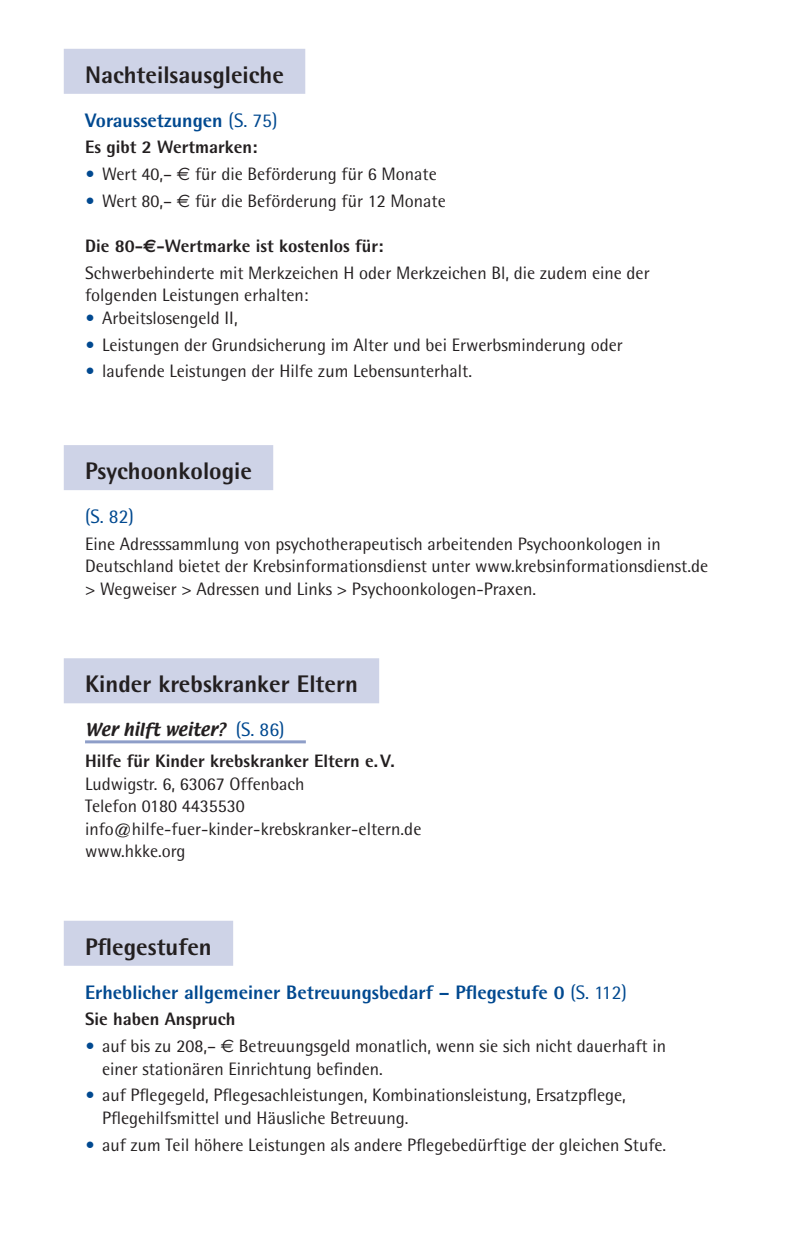
<style>
.page{position:relative;width:808px;height:1234px;background:#fff}
.page>*{position:absolute;margin:0;border:0;box-sizing:border-box;transform-origin:0 0}
.t1{font:800 24px "Rotis Semi Sans";color:#231f20}
.t2{font:800 19.5px "Rotis Semi Sans";color:#014990}
.t3{font:19.5px "Rotis Semi Sans";color:#014990}
.t4{font:18px/22.5px "Rotis Semi Sans";color:#231f20}
.t5{font:800 18px "Rotis Semi Sans";color:#231f20}
.t6{font:15.75px "Textile";color:#231f20}
.s1{font-weight:400}
.s2{font-weight:800;color:#014990}
.s3{font-family:"Euro Sans"}
.s4{font-weight:800}
.s5{font-family:"Euro Sans";font-weight:700}
.s6{font-family:"Rotis Semi Sans";font-size:19.5px;color:#014990}
</style>
<div class="page">
<div style="left:64px;top:49px;width:241px;height:45px;background:#ced3e7"></div>
<div style="left:64px;top:445px;width:209px;height:45px;background:#ced3e7"></div>
<div style="left:64px;top:658px;width:315px;height:45px;background:#ced3e7"></div>
<hr style="left:85px;top:740px;width:221px;height:3px;background:#8e9ec8">
<div style="left:64px;top:920px;width:169px;height:45px;background:#ced3e7"></div>
<h1 class="t1" style="left:85px;top:59px;width:200px">Nachteilsausgleiche</h1>
<p class="t2" style="left:85px;top:108px;width:194px">Voraussetzungen <span class="s1">(S. 75)</span></p>
<p class="t5" style="left:85px;top:136px;width:174px">Es gibt 2 Wertmarken:</p>
<p class="t4" style="left:85px;top:163px;width:353px"><span class="s2">•</span> Wert 40,– <span class="s3">E</span> für die Beförderung für 6 Monate</p>
<p class="t4" style="left:85px;top:189px;width:362px"><span class="s2">•</span> Wert 80,– <span class="s3">E</span> für die Beförderung für 12 Monate</p>
<p class="t4" style="left:85px;top:232px;width:566px;line-height:26.7px"><span class="s4">Die 80-</span><span class="s5">e</span><span class="s4">-Wertmarke ist kostenlos für:<br></span>Schwerbehinderte mit Merkzeichen H oder Merkzeichen Bl, die zudem eine der</p>
<p class="t4" style="left:85px;top:284px;width:225px">folgenden Leistungen erhalten:</p>
<p class="t4" style="left:85px;top:306px;width:154px"><span class="s2">•</span> Arbeitslosengeld II,</p>
<p class="t4" style="left:85px;top:333px;width:539px"><span class="s2">•</span> Leistungen der Grundsicherung im Alter und bei Erwerbsminderung oder</p>
<p class="t4" style="left:85px;top:360px;width:388px"><span class="s2">•</span> laufende Leistungen der Hilfe zum Lebensunterhalt.</p>
<h1 class="t1" style="left:85px;top:455px;width:168px">Psychoonkologie</h1>
<p class="t3" style="left:85px;top:504px;width:50px">(S. 82)</p>
<p class="t4" style="left:85px;top:532px;width:625px">Eine Adresssammlung von psychotherapeutisch arbeitenden Psychoonkologen in<br>Deutschland bietet der Krebsinformationsdienst unter www.krebsinformationsdienst.de &gt; Wegweiser &gt; Adressen und Links &gt; Psychoonkologen-Praxen.</p>
<h1 class="t1" style="left:85px;top:668px;width:274px">Kinder krebskranker Eltern</h1>
<p class="t6" style="left:85px;top:718px;width:201px">Wer hilft weiter? <span class="s6">(S. 86)</span></p>
<p class="t5" style="left:85px;top:749px;width:311px">Hilfe für Kinder krebskranker Eltern e.V.</p>
<p class="t4" style="left:85px;top:772px;width:338px">Ludwigstr. 6, 63067 Offenbach<br>Telefon 0180 4435530 info@hilfe-fuer-kinder-krebskranker-eltern.de www.hkke.org</p>
<h1 class="t1" style="left:85px;top:931px;width:128px">Pflegestufen</h1>
<p class="t2" style="left:85px;top:979px;width:543px">Erheblicher allgemeiner Betreuungsbedarf – Pflegestufe 0 <span class="s1">(S. 112)</span></p>
<p class="t5" style="left:85px;top:1007px;width:152px">Sie haben Anspruch</p>
<p class="t4" style="left:102px;top:1034px;width:565px;text-indent:-17px"><span class="s2">•</span> auf bis zu 208,– <span class="s3">E</span> Betreuungsgeld monatlich, wenn sie sich nicht dauerhaft in einer stationären Einrichtung befinden.</p>
<p class="t4" style="left:102px;top:1083px;width:525px;text-indent:-17px"><span class="s2">•</span> auf Pflegegeld, Pflegesachleistungen, Kombinationsleistung, Ersatzpflege,<br>Pflegehilfsmittel und Häusliche Betreuung.</p>
<p class="t4" style="left:85px;top:1132px;width:583px"><span class="s2">•</span> auf zum Teil höhere Leistungen als andere Pflegebedürftige der gleichen Stufe.</p>
</div>
